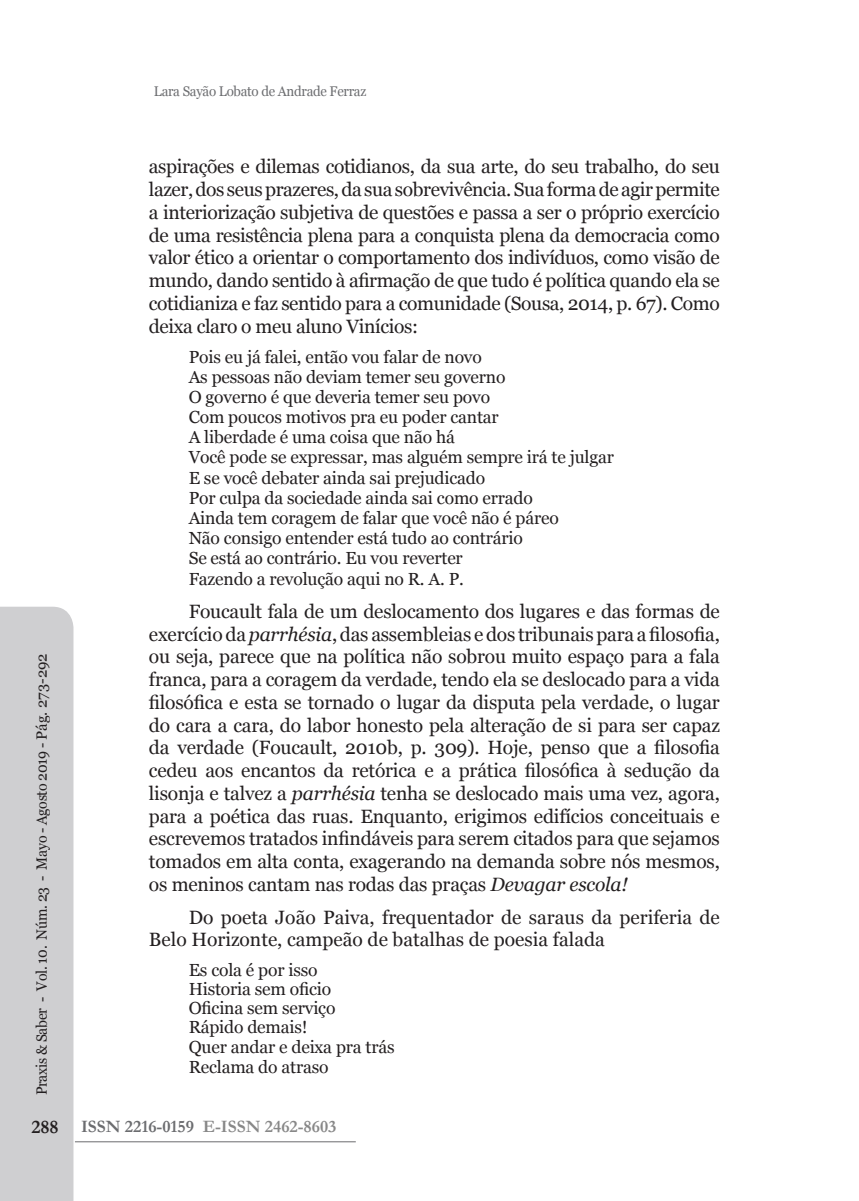
<style>
.page{position:relative;width:859px;height:1201px;background:#fff}
.page>*{position:absolute;margin:0;border:0;box-sizing:border-box;transform-origin:0 0}
.t1{font:19.25px/22.8px "Georgia";letter-spacing:-.01em;color:#231f20;text-align:justify}
.t2{font:17.5px/20.1px "Georgia";letter-spacing:-.01em;color:#231f20}
.t3{font:600 17.5px "Garamond";color:#888}
.t4{font:14.88px "Georgia";letter-spacing:-.02em;color:#231f20;scale:.95 1}
.t5{font:14px "Georgia";letter-spacing:-.02em;color:#6c6d70;scale:.95 1}
.s1{font-style:italic}
.s2{font-size:19.25px;color:#231f20}
.s3{color:#6c6d70}
</style>
<div class="page">
<div style="left:0;top:606px;width:73px;height:594px;background:#cfcfd1"></div>
<hr style="left:75px;top:1141px;width:280px;height:1px;background:#6c6c6e">
<p class="t5" style="left:154px;top:82px;width:225px">Lara Sayão Lobato de Andrade Ferraz</p>
<p class="t1" style="left:149px;top:156px;width:572px">aspirações e dilemas cotidianos, da sua arte, do seu trabalho, do seu lazer, dos seus prazeres, da sua sobrevivência. Sua forma de agir permite a interiorização subjetiva de questões e passa a ser o próprio exercício de uma resistência plena para a conquista plena da democracia como valor ético a orientar o comportamento dos indivíduos, como visão de mundo, dando sentido à afirmação de que tudo é política quando ela se cotidianiza e faz sentido para a comunidade (Sousa, 2014, p. 67). Como deixa claro o meu aluno Vinícios:</p>
<p class="t2" style="left:189px;top:347px;width:426px">Pois eu já falei, então vou falar de novo<br>As pessoas não deviam temer seu governo<br>O governo é que deveria temer seu povo<br>Com poucos motivos pra eu poder cantar<br>A liberdade é uma coisa que não há<br>Você pode se expressar, mas alguém sempre irá te julgar E se você debater ainda sai prejudicado<br>Por culpa da sociedade ainda sai como errado<br>Ainda tem coragem de falar que você não é páreo<br>Não consigo entender está tudo ao contrário<br>Se está ao contrário. Eu vou reverter<br>Fazendo a revolução aqui no R. A. P.</p>
<p class="t1" style="left:149px;top:600px;width:572px;text-indent:40px">Foucault fala de um deslocamento dos lugares e das formas de exercício da <span class="s1">parrhésia</span>, das assembleias e dos tribunais para a filosofia, ou seja, parece que na política não sobrou muito espaço para a fala franca, para a coragem da verdade, tendo ela se deslocado para a vida filosófica e esta se tornado o lugar da disputa pela verdade, o lugar do cara a cara, do labor honesto pela alteração de si para ser capaz da verdade (Foucault, 2010b, p. 309). Hoje, penso que a filosofia cedeu aos encantos da retórica e a prática filosófica à sedução da lisonja e talvez a <span class="s1">parrhésia</span> tenha se deslocado mais uma vez, agora, para a poética das ruas. Enquanto, erigimos edifícios conceituais e escrevemos tratados infindáveis para serem citados para que sejamos tomados em alta conta, exagerando na demanda sobre nós mesmos, os meninos cantam nas rodas das praças <span class="s1">Devagar escola!</span></p>
<p class="t1" style="left:149px;top:906px;width:572px;text-indent:40px">Do poeta João Paiva, frequentador de saraus da periferia de<br>Belo Horizonte, campeão de batalhas de poesia falada</p>
<p class="t2" style="left:189px;top:960px;width:207px;line-height:19.4px">Es cola é por isso<br>Historia sem oficio<br>Oficina sem serviço<br>Rápido demais!<br>Quer andar e deixa pra trás<br>Reclama do atraso</p>
<p class="t4" style="left:33px;top:1095px;width:467px;rotate:-90deg">Praxis &amp; Saber - Vol. 10. Núm. 23 - Mayo - Agosto 2019 - Pág. 273-292</p>
<p class="t3" style="left:31px;top:1114px;width:306px"><span class="s2">288</span> <span class="s3">ISSN 2216-0159</span> E-ISSN 2462-8603</p>
</div>
